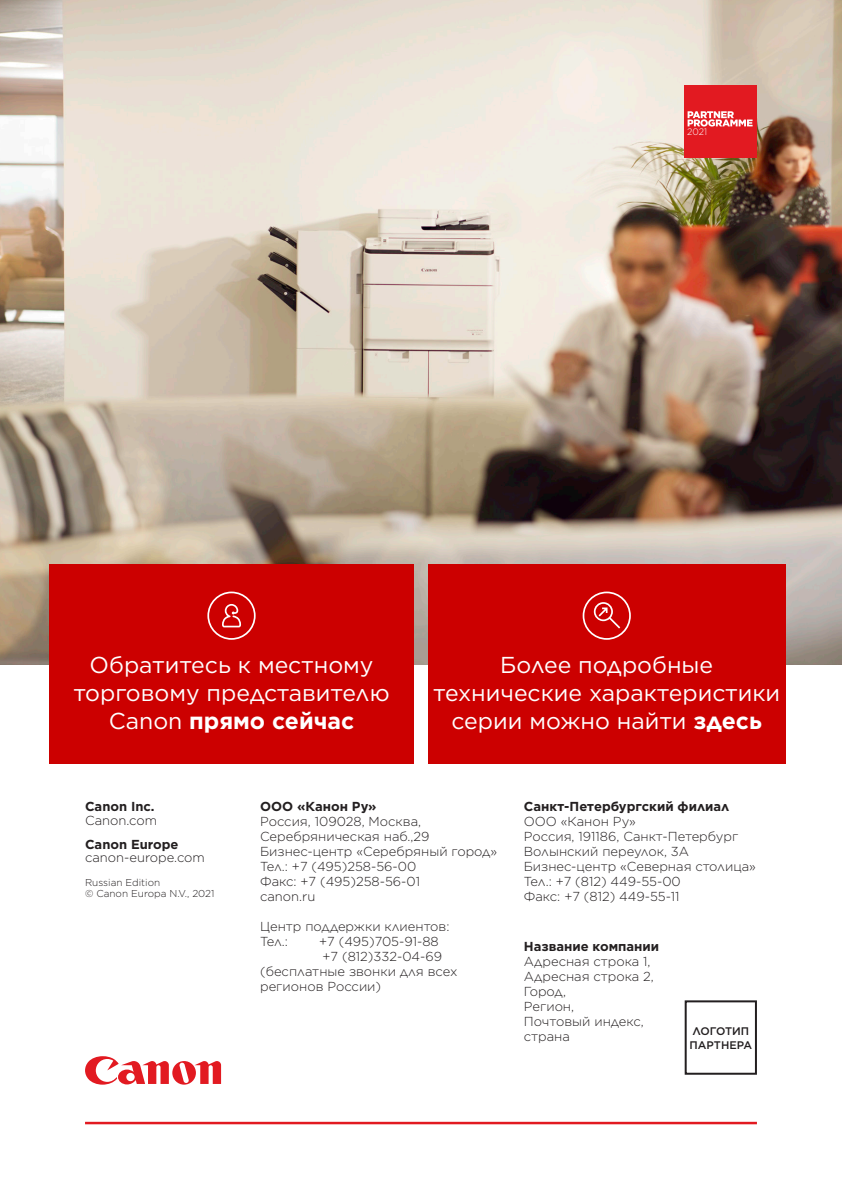
<style>
.page{position:relative;width:842px;height:1191px;background:#fff}
.page>*{position:absolute;margin:0;border:0;box-sizing:border-box;transform-origin:0 0}
.t1{font:23px/27.6px "Gotham";color:#fff;text-align:center}
.t2{font:300 13px/15px "Gotham";color:#231f20}
.t3{font:700 13px/14px "Gotham";color:#231f20}
.Intro_text{font:500 11px/13.2px "Gotham";color:#231f20}
.t4{font:300 10px/11px "Gotham";color:#231f20}
.t5{font:300 9.4px "Gotham";color:#fff;scale:.95 1}
.s1{font-weight:700}
.s2{font-weight:300}
</style>
<div class="page">
<hr style="left:85px;top:1121px;width:672px;height:3px;background:#e21a21">
<svg style="left:85px;top:1056px;width:136px;height:28px"></svg>
<img style="left:0;top:0;width:842px;height:664px">
<div style="left:49px;top:564px;width:365px;height:200px;background:#c00"></div>
<div style="left:428px;top:564px;width:357px;height:200px;background:#c00"></div>
<svg style="left:207px;top:591px;width:49px;height:49px"></svg>
<svg style="left:583px;top:591px;width:48px;height:49px"></svg>
<div style="left:685px;top:85px;width:72px;height:72px;background:#e21a21"></div>
<svg style="left:688px;top:111px;width:65px;height:16px"></svg>
<div style="left:685px;top:1000px;width:72px;height:74px;border:2px solid #231f20"></div>
<p class="t5" style="left:687px;top:125px;width:22px">2021</p>
<p class="t1" style="left:73px;top:651px;width:318px">Обратитесь к местному торговому представителю<br>Canon <span class="s1">прямо сейчас</span></p>
<p class="t1" style="left:433px;top:651px;width:349px">Более подробные технические характеристики серии можно найти <span class="s1">здесь</span></p>
<p class="t3" style="left:85px;top:799px;width:73px">Canon Inc.<br><span class="s2">Canon.com</span></p>
<p class="t2" style="left:85px;top:837px;width:121px;line-height:13px"><span class="s1">Canon Europe </span>canon-europe.com</p>
<p class="t4" style="left:85px;top:876px;width:131px">Russian Edition<br>© Canon Europa N.V., 2021</p>
<p class="t3" style="left:260px;top:799px;width:118px">ООО «Канон Ру»</p>
<p class="t2" style="left:260px;top:813px;width:163px">Россия, 109028, Москва,</p>
<p class="t2" style="left:260px;top:828px;width:171px">Серебряническая наб.,29</p>
<p class="t2" style="left:260px;top:843px;width:239px">Бизнес-центр «Серебряный город»</p>
<p class="t2" style="left:260px;top:858px;width:158px">Тел.: +7 (495)258-56-00</p>
<p class="t2" style="left:260px;top:873px;width:161px">Факс: +7 (495)258-56-01</p>
<p class="t2" style="left:260px;top:888px;width:57px">canon.ru</p>
<p class="t2" style="left:260px;top:918px;width:191px">Центр поддержки клиентов:</p>
<p class="t2" style="left:260px;top:933px;width:29px">Тел.:</p>
<p class="t2" style="left:319px;top:933px;width:121px">+7 (495)705-91-88</p>
<p class="t2" style="left:322px;top:948px;width:121px">+7 (812)332-04-69</p>
<p class="t2" style="left:260px;top:963px;width:199px">(бесплатные звонки для всех регионов России)</p>
<p class="t3" style="left:524px;top:799px;width:207px">Санкт-Петербургский филиал</p>
<p class="t2" style="left:524px;top:813px;width:114px">ООО «Канон Ру»</p>
<p class="t2" style="left:524px;top:828px;width:216px">Россия, 191186, Санкт-Петербург</p>
<p class="t2" style="left:524px;top:843px;width:167px">Волынский переулок, 3А</p>
<p class="t2" style="left:524px;top:858px;width:234px">Бизнес-центр «Северная столица»</p>
<p class="t2" style="left:524px;top:873px;width:159px">Тел.: +7 (812) 449-55-00</p>
<p class="t2" style="left:524px;top:888px;width:157px">Факс: +7 (812) 449-55-11</p>
<p class="t3" style="left:524px;top:939px;width:137px">Название компании</p>
<p class="t2" style="left:524px;top:953px;width:128px">Адресная строка 1,</p>
<p class="t2" style="left:524px;top:968px;width:132px">Адресная строка 2,</p>
<p class="t2" style="left:524px;top:983px;width:44px">Город,</p>
<p class="t2" style="left:524px;top:998px;width:52px">Регион,</p>
<p class="t2" style="left:524px;top:1013px;width:121px">Почтовый индекс, страна</p>
<p class="Intro_text" style="left:690px;top:1024px;width:64px">ЛОГОТИП<br>ПАРТНЕРА</p>
</div>
